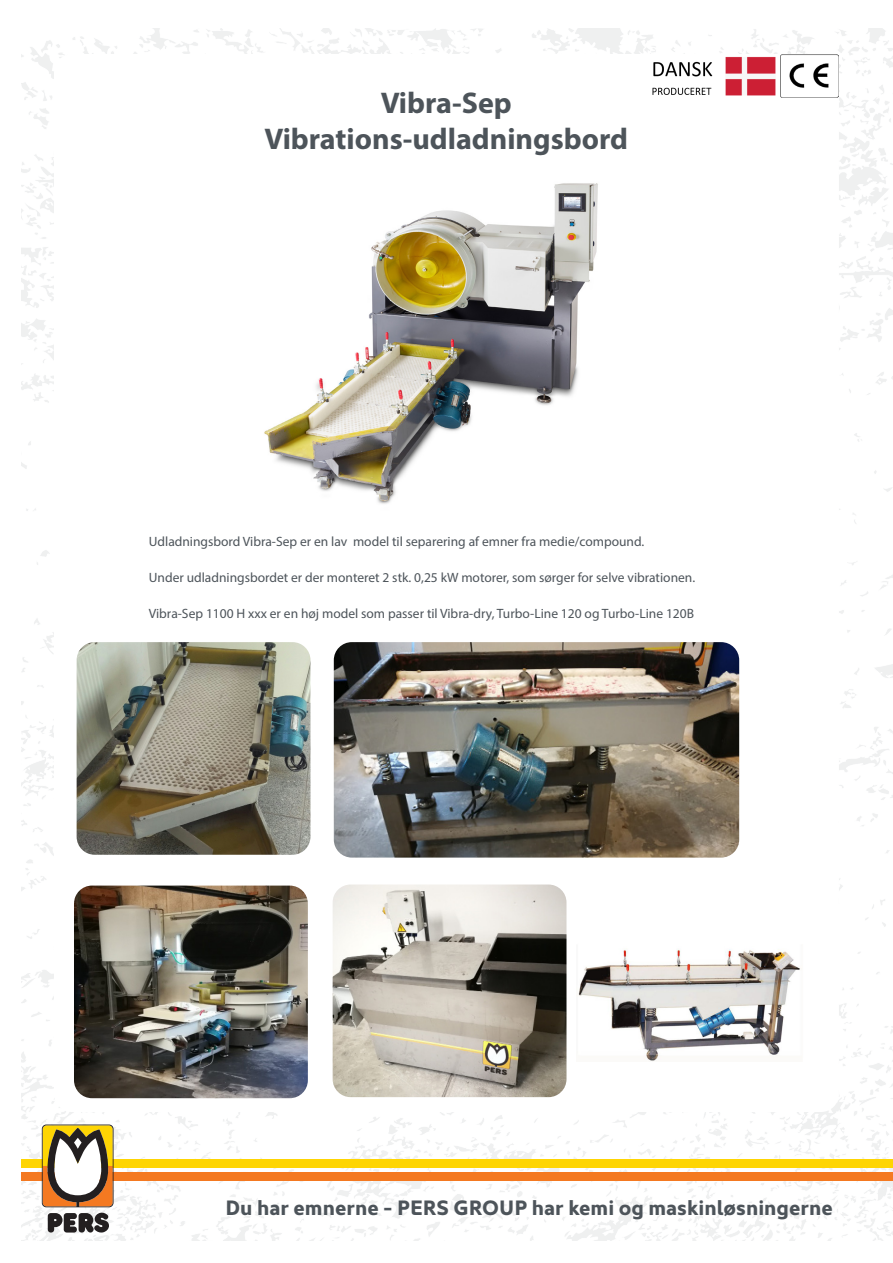
<style>
.page{position:relative;width:893px;height:1263px;background:#fff}
.page>*{position:absolute;margin:0;border:0;box-sizing:border-box;transform-origin:0 0}
.Overskrift{font:700 30px "Myriad Pro";color:#4d545a}
.t1{font:700 21px "Kyrial Sans Pro";color:#4d545a}
.Brødtekst{font:13.5px "Myriad Pro";color:#4d545a}
</style>
<div class="page">
<img style="left:21px;top:29px;width:872px;height:1212px">
<div style="left:21px;top:1160px;width:872px;height:8px;background:#fed503"></div>
<div style="left:21px;top:1172px;width:872px;height:9px;background:#f47921"></div>
<svg style="left:42px;top:1124px;width:72px;height:108px"></svg>
<div style="left:54px;top:54px;width:785px;height:1058px;background:#fff;border-radius:18px"></div>
<img style="left:578px;top:949px;width:222px;height:112px">
<img style="left:334px;top:642px;width:405px;height:215px">
<img style="left:74px;top:885px;width:234px;height:213px">
<img style="left:264px;top:183px;width:334px;height:321px">
<img style="left:333px;top:884px;width:233px;height:213px">
<img style="left:77px;top:642px;width:233px;height:213px">
<img style="left:652px;top:56px;width:124px;height:40px">
<img style="left:781px;top:54px;width:58px;height:43px">
<p class="Overskrift" style="left:381px;top:83px;width:133px">Vibra-Sep</p>
<p class="Overskrift" style="left:264px;top:119px;width:365px">Vibrations-udladningsbord</p>
<p class="Brødtekst" style="left:149px;top:533px;width:497px">Udladningsbord Vibra-Sep er en lav model til separering af emner fra medie/compound.</p>
<p class="Brødtekst" style="left:149px;top:569px;width:548px">Under udladningsbordet er der monteret 2 stk. 0,25 kW motorer, som sørger for selve vibrationen.</p>
<p class="Brødtekst" style="left:149px;top:605px;width:547px">Vibra-Sep 1100 H xxx er en høj model som passer til Vibra-dry, Turbo-Line 120 og Turbo-Line 120B</p>
<h2 class="t1" style="left:225px;top:1192px;width:609px">Du har emnerne - PERS GROUP har kemi og maskinløsningerne</h2>
</div>
